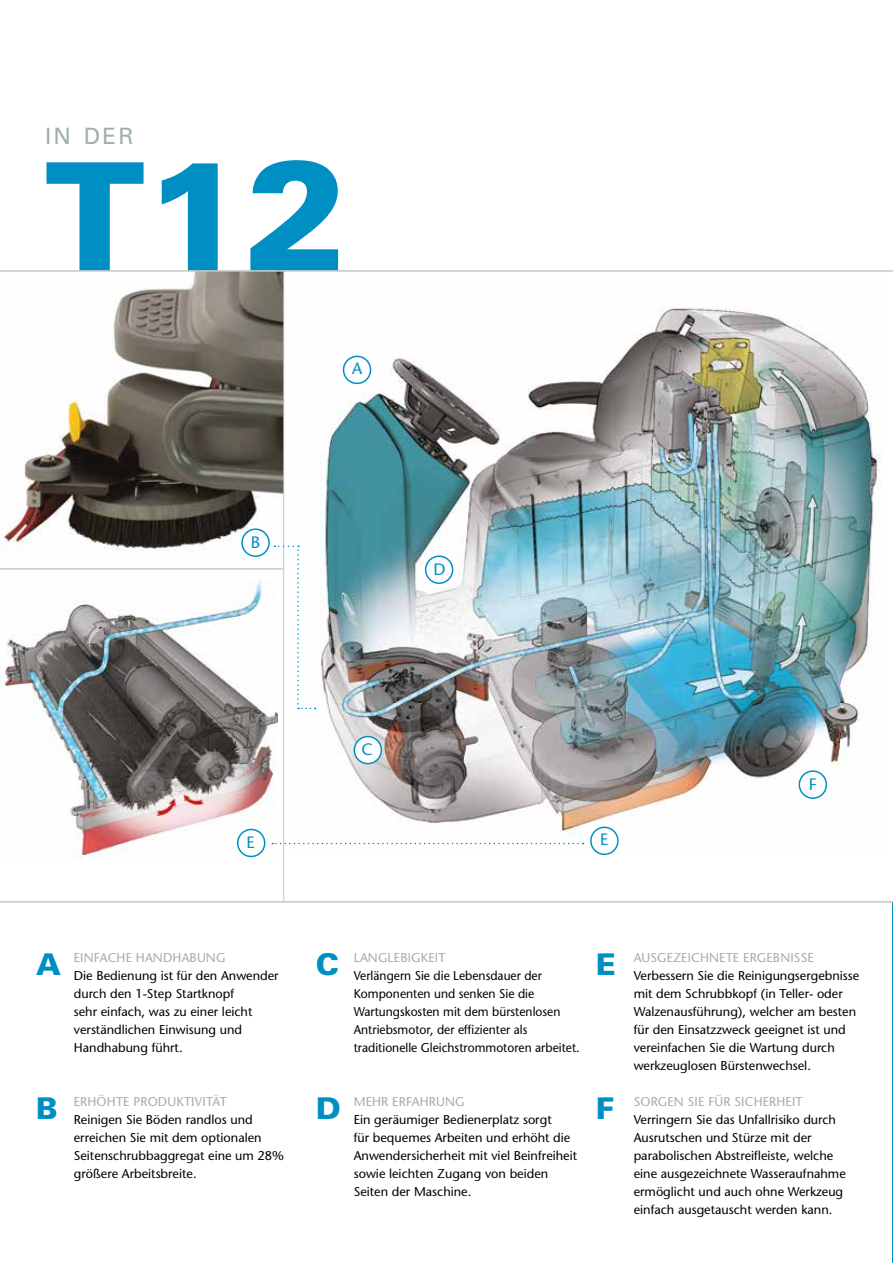
<style>
.page{position:relative;width:893px;height:1263px;background:#fff}
.page>*{position:absolute;margin:0;border:0;box-sizing:border-box;transform-origin:0 0}
.t1{font:900 154.5px "Univers LT Std";color:#008fc3}
.t2{font:900 30px "Univers LT Std";color:#008fc3}
.t3{font:22.5px "Univers LT Std";color:#a1afae}
.t4{font:500 16.5px "Stone Sans Std";color:#008fc3}
.t5{font:500 12.75px/18px "Stone Sans Std";color:#000}
.t6{font:500 12.75px/18px "Stone Sans Std";color:#000;scale:.95 1}
.t7{font:500 12.75px "Stone Sans Std";letter-spacing:.01em;color:#a1afae}
.s1{font-size:150px}
</style>
<div class="page">
<hr style="left:892px;top:902px;width:1px;height:361px;background:#008fc3">
<img style="left:294px;top:308px;width:587px;height:547px">
<img style="left:0;top:580px;width:278px;height:279px">
<img style="left:0;top:272px;width:283px;height:285px">
<hr style="left:283px;top:271px;width:1px;height:631px;background:#c6c6c6">
<hr style="left:0;top:568px;width:284px;height:2px;background:#c6c6c6">
<div style="left:241px;top:528px;width:29px;height:29px;border:2px solid #008fc3;border-radius:50%"></div>
<div style="left:343px;top:356px;width:28px;height:28px;border:2px solid #008fc3;border-radius:50%"></div>
<div style="left:425px;top:555px;width:28px;height:29px;border:2px solid #008fc3;border-radius:50%"></div>
<div style="left:354px;top:737px;width:27px;height:27px;background:#fff;border-radius:50%"></div>
<div style="left:354px;top:736px;width:28px;height:28px;border:2px solid #008fc3;border-radius:50%"></div>
<div style="left:799px;top:770px;width:28px;height:29px;border:2px solid #008fc3;border-radius:50%"></div>
<hr style="left:0;top:901px;width:893px;height:1px;background:#c6c6c6">
<div style="left:237px;top:829px;width:28px;height:28px;border:2px solid #008fc3;border-radius:50%"></div>
<svg style="left:274px;top:545px;width:42px;height:164px"></svg>
<svg style="left:272px;top:843px;width:312px;height:1px"></svg>
<div style="left:590px;top:826px;width:29px;height:29px;border:2px solid #008fc3;border-radius:50%"></div>
<hr style="left:0;top:270px;width:893px;height:2px;background:#c6c6c6">
<h3 class="t3" style="left:45px;top:123px;width:90px">IN DER</h3>
<h1 class="t1" style="left:45px;top:118px;width:305px"><span class="s1">T</span>12</h1>
<p class="t4" style="left:352px;top:359px;width:12px">A</p>
<p class="t4" style="left:251px;top:533px;width:11px">B</p>
<p class="t4" style="left:433px;top:559px;width:14px">D</p>
<p class="t4" style="left:361px;top:740px;width:13px">C</p>
<p class="t4" style="left:247px;top:833px;width:10px">E</p>
<p class="t4" style="left:600px;top:830px;width:10px">E</p>
<p class="t4" style="left:809px;top:774px;width:9px">F</p>
<h2 class="t2" style="left:36px;top:946px;width:26px">A</h2>
<p class="t7" style="left:74px;top:950px;width:153px">EINFACHE HANDHABUNG</p>
<p class="t5" style="left:74px;top:966px;width:206px">Die Bedienung ist für den Anwender durch den 1-Step Startknopf<br>sehr einfach, was zu einer leicht verständlichen Einwisung und<br>Handhabung führt.</p>
<h2 class="t2" style="left:36px;top:1090px;width:23px">B</h2>
<p class="t7" style="left:74px;top:1094px;width:154px">ERHÖHTE PRODUKTIVITÄT</p>
<p class="t5" style="left:74px;top:1110px;width:212px">Reinigen Sie Böden randlos und erreichen Sie mit dem optionalen<br>Seitenschrubbaggregat eine um 28% größere Arbeitsbreite.</p>
<h2 class="t2" style="left:316px;top:946px;width:25px">C</h2>
<p class="t7" style="left:354px;top:950px;width:93px">LANGLEBIGKEIT</p>
<p class="t6" style="left:354px;top:966px;width:239px">Verlängern Sie die Lebensdauer der Komponenten und senken Sie die Wartungskosten mit dem bürstenlosen Antriebsmotor, der effizienter als traditionelle Gleichstrommotoren arbeitet.</p>
<h2 class="t2" style="left:316px;top:1090px;width:26px">D</h2>
<p class="t7" style="left:354px;top:1094px;width:112px">MEHR ERFAHRUNG</p>
<p class="t5" style="left:354px;top:1110px;width:225px">Ein geräumiger Bedienerplatz sorgt<br>für bequemes Arbeiten und erhöht die Anwendersicherheit mit viel Beinfreiheit sowie leichten Zugang von beiden Seiten der Maschine.</p>
<h2 class="t2" style="left:596px;top:946px;width:22px">E</h2>
<p class="t7" style="left:634px;top:950px;width:182px">AUSGEZEICHNETE ERGEBNISSE</p>
<p class="t5" style="left:634px;top:966px;width:227px">Verbessern Sie die Reinigungsergebnisse mit dem Schrubbkopf (in Teller- oder Walzenausführung), welcher am besten für den Einsatzzweck geeignet ist und vereinfachen Sie die Wartung durch werkzeuglosen Bürstenwechsel.</p>
<h2 class="t2" style="left:596px;top:1090px;width:20px">F</h2>
<p class="t7" style="left:634px;top:1094px;width:170px">SORGEN SIE FÜR SICHERHEIT</p>
<p class="t5" style="left:634px;top:1110px;width:214px">Verringern Sie das Unfallrisiko durch Ausrutschen und Stürze mit der parabolischen Abstreifleiste, welche eine ausgezeichnete Wasseraufnahme ermöglicht und auch ohne Werkzeug einfach ausgetauscht werden kann.</p>
</div>
